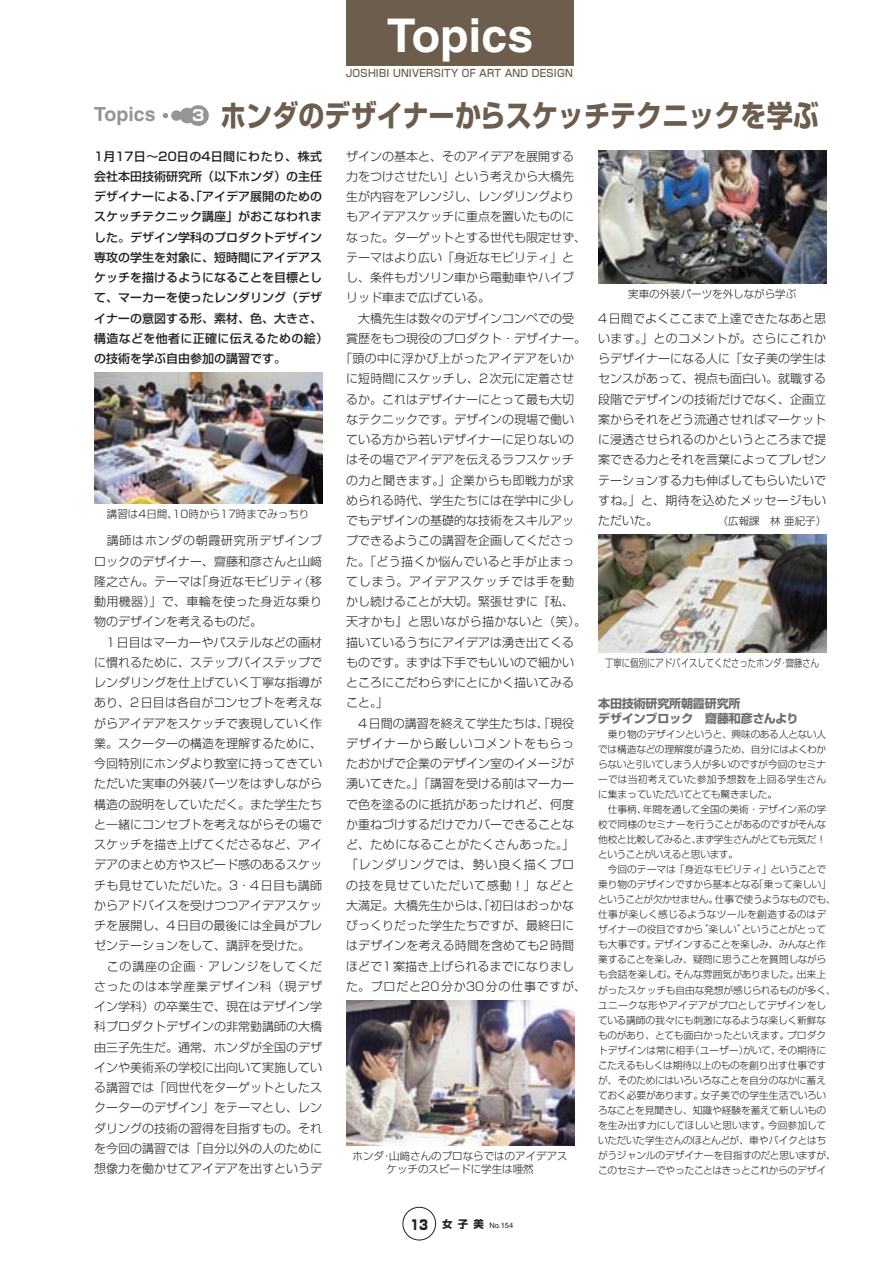
<style>
.page{position:relative;width:893px;height:1263px;background:#fff}
.page>*{position:absolute;margin:0;border:0;box-sizing:border-box;transform-origin:0 0}
.t1{font:700 46.5px "Helvetica";color:#fff}
._00_タイトル_20pt新ゴB{font:700 30px "Shin Go";color:#6c5d4d;scale:.87 1}
.t2{font:700 19.5px "Helvetica";color:#939598}
.t3{font:700 15px "Shin Go";color:#fff}
._01_本文v02{font:300 12px/20.2px "Shin Go";color:#231f20}
._02_本文_リード新ゴＭ{font:500 12px/20.2px "Shin Go";color:#231f20}
._01_本文_見出し10pt新ゴB{font:700 12px "Shin Go";letter-spacing:-.015em;color:#6c6d70}
._08_キャプション{font:300 10.5px/13.5px "Shin Go";color:#231f20;text-align:center}
._08_キャプション-2{font:300 10.5px "Shin Go";color:#231f20;scale:.8 1}
._01_本文v02-2{font:300 10.5px "Shin Go";color:#231f20}
.t4{font:500 10.2px "Shin Go";letter-spacing:.02em;color:#6c5d4d;scale:.93 1}
._01_本文詰め{font:300 9.75px/15px "Shin Go";letter-spacing:-.015em;color:#231f20;text-align:justify}
.t5{font:7.5px "Helvetica";color:#231f20}
.s1{font-family:"Shin Go";font-weight:900;font-size:13.5px}
.s2{font-family:"Shin Go";font-weight:700;font-size:10.5px}
</style>
<div class="page">
<div style="left:402px;top:1207px;width:34px;height:33px;border:1px solid #231f20;border-radius:50%"></div>
<div style="left:346px;top:0;width:228px;height:66px;background:#6c5d4d"></div>
<svg style="left:163px;top:113px;width:5px;height:5px"></svg>
<div style="left:171px;top:110px;width:11px;height:11px;background:#939598;border-radius:50%"></div>
<div style="left:180px;top:108px;width:15px;height:15px;background:#939598;border-radius:50%"></div>
<div style="left:188px;top:105px;width:21px;height:21px;background:#939598;border-radius:50%"></div>
<img style="left:346px;top:1001px;width:228px;height:144px">
<img style="left:598px;top:150px;width:228px;height:134px">
<img style="left:598px;top:535px;width:228px;height:117px">
<img style="left:94px;top:373px;width:228px;height:130px">
<p class="t1" style="left:387px;top:7px;width:148px">Topics</p>
<p class="t4" style="left:346px;top:66px;width:245px">JOSHIBI UNIVERSITY OF ART AND DESIGN</p>
<p class="t2" style="left:94px;top:102px;width:63px">Topics</p>
<p class="t3" style="left:192px;top:105px;width:14px">3</p>
<p class="_00_タイトル_20pt新ゴB" style="left:220px;top:95px;width:690px">ホンダのデザイナーからスケッチテクニックを学ぶ</p>
<p class="_02_本文_リード新ゴＭ" style="left:94px;top:145px;width:236px">1月17日～20日の4日間にわたり、株式会社本田技術研究所（以下ホンダ）の主任デザイナーによる、「アイデア展開のためのスケッチテクニック講座」がおこなわれました。デザイン学科のプロダクトデザイン専攻の学生を対象に、短時間にアイデアスケッチを描けるようになることを目標として、マーカーを使ったレンダリング（デザイナーの意図する形、素材、色、大きさ、構造などを他者に正確に伝えるための絵）の技術を学ぶ自由参加の講習です。</p>
<p class="_01_本文v02" style="left:346px;top:145px;width:242px">ザインの基本と、そのアイデアを展開する力をつけさせたい」という考えから大橋先生が内容をアレンジし、レンダリングよりもアイデアスケッチに重点を置いたものになった。ターゲットとする世代も限定せず、テーマはより広い「身近なモビリティ」とし、条件もガソリン車から電動車やハイブリッド車まで広げている。</p>
<p class="_08_キャプション" style="left:628px;top:287px;width:169px">実車の外装パーツを外しながら学ぶ</p>
<p class="_01_本文v02" style="left:346px;top:307px;width:242px">　大橋先生は数々のデザインコンペでの受賞歴をもつ現役のプロダクト・デザイナー。</p>
<p class="_01_本文v02" style="left:346px;top:348px;width:241px;text-indent:-6px">「頭の中に浮かび上がったアイデアをいかに短時間にスケッチし、2次元に定着させるか。これはデザイナーにとって最も大切なテクニックです。デザインの現場で働いている方から若いデザイナーに足りないのはその場でアイデアを伝えるラフスケッチの力と聞きます。」企業からも即戦力が求められる時代、学生たちには在学中に少しでもデザインの基礎的な技術をスキルアップできるようこの講習を企画してくださった。「どう描くか悩んでいると手が止まってしまう。アイデアスケッチでは手を動かし続けることが大切。緊張せずに『私、天才かも』と思いながら描かないと（笑）。描いているうちにアイデアは湧き出てくるものです。まずは下手でもいいので細かいところにこだわらずにとにかく描いてみること。」</p>
<p class="_01_本文v02" style="left:346px;top:712px;width:242px">　4日間の講習を終えて学生たちは、「現役デザイナーから厳しいコメントをもらったおかげで企業のデザイン室のイメージが湧いてきた。」「講習を受ける前はマーカーで色を塗るのに抵抗があったけれど、何度か重ねづけするだけでカバーできることなど、ためになることがたくさんあった。」「レンダリングでは、勢い良く描くプロの技を見せていただいて感動！」などと大満足。大橋先生からは、「初日はおっかなびっくりだった学生たちですが、最終日にはデザインを考える時間を含めても2時間ほどで1案描き上げられるまでになりました。プロだと20分か30分の仕事ですが、</p>
<p class="_01_本文v02" style="left:598px;top:307px;width:230px;text-align:justify">4日間でよくここまで上達できたなあと思います。」とのコメントが。さらにこれからデザイナーになる人に「女子美の学生はセンスがあって、視点も面白い。就職する段階でデザインの技術だけでなく、企画立案からそれをどう流通させればマーケットに浸透させられるのかというところまで提案できる力とそれを言葉によってプレゼンテーションする力も伸ばしてもらいたいですね。」と、期待を込めたメッセージもいただいた。</p>
<p class="_08_キャプション" style="left:107px;top:507px;width:204px">講習は4日間、10時から17時までみっちり</p>
<p class="_01_本文v02" style="left:94px;top:530px;width:230px;text-align:justify">　講師はホンダの朝霞研究所デザインブロックのデザイナー、齋藤和彦さんと山﨑隆之さん。テーマは「身近なモビリティ（移動用機器）」で、車輪を使った身近な乗り物のデザインを考えるものだ。</p>
<p class="_01_本文v02" style="left:94px;top:631px;width:230px;text-align:justify">　1日目はマーカーやパステルなどの画材に慣れるために、ステップバイステップでレンダリングを仕上げていく丁寧な指導があり、2日目は各自がコンセプトを考えながらアイデアをスケッチで表現していく作業。スクーターの構造を理解するために、今回特別にホンダより教室に持ってきていただいた実車の外装パーツをはずしながら構造の説明をしていただく。また学生たちと一緒にコンセプトを考えながらその場でスケッチを描き上げてくださるなど、アイデアのまとめ方やスピード感のあるスケッチも見せていただいた。3・4日目も講師からアドバイスを受けつつアイデアスケッチを展開し、4日目の最後には全員がプレゼンテーションをして、講評を受けた。</p>
<p class="_01_本文v02" style="left:94px;top:955px;width:230px;text-align:justify">　この講座の企画・アレンジをしてくださったのは本学産業デザイン科（現デザイン学科）の卒業生で、現在はデザイン学科プロダクトデザインの非常勤講師の大橋由三子先生だ。通常、ホンダが全国のデザインや美術系の学校に出向いて実施している講習では「同世代をターゲットとしたスクーターのデザイン」をテーマとし、レンダリングの技術の習得を目指すもの。それを今回の講習では「自分以外の人のために想像力を働かせてアイデアを出すというデ</p>
<p class="_01_本文v02-2" style="left:718px;top:514px;width:110px">（広報課　林 亜紀子）</p>
<p class="_08_キャプション-2" style="left:605px;top:656px;width:269px">丁寧に個別にアドバイスしてくださったホンダ・齋藤さん</p>
<p class="_01_本文_見出し10pt新ゴB" style="left:598px;top:696px;width:144px">本田技術研究所朝霞研究所</p>
<p class="_01_本文_見出し10pt新ゴB" style="left:598px;top:711px;width:202px">デザインブロック　齋藤和彦さんより</p>
<p class="_01_本文詰め" style="left:598px;top:727px;width:230px">　乗り物のデザインというと、興味のある人とない人では構造などの理解度が違うため、自分にはよくわからないと引いてしまう人が多いのですが今回のセミナーでは当初考えていた参加予想数を上回る学生さんに集まっていただいてとても驚きました。</p>
<p class="_01_本文詰め" style="left:598px;top:802px;width:230px">　仕事柄、年間を通して全国の美術・デザイン系の学校で同様のセミナーを行うことがあるのですがそんな他校と比較してみると、まず学生さんがとても元気だ！ということがいえると思います。</p>
<p class="_01_本文詰め" style="left:598px;top:862px;width:239px;text-align:left">　今回のテーマは「身近なモビリティ」ということで乗り物のデザインですから基本となる「乗って楽しい」ということが欠かせません。仕事で使うようなものでも、仕事が楽しく感じるようなツールを創造するのはデザイナーの役目ですから“楽しい”ということがとっても大事です。デザインすることを楽しみ、みんなと作業することを楽しみ、疑問に思うことを質問しながらも会話を楽しむ。そんな雰囲気がありました。出来上がったスケッチも自由な発想が感じられるものが多く、ユニークな形やアイデアがプロとしてデザインをしている講師の我々にも刺激になるような楽しく新鮮なものがあり、とても面白かったといえます。プロダクトデザインは常に相手（ユーザー）がいて、その期待にこたえるもしくは期待以上のものを創り出す仕事ですが、そのためにはいろいろなことを自分のなかに蓄えておく必要があります。女子美での学生生活でいろいろなことを見聞きし、知識や経験を蓄えて新しいものを生み出す力にしてほしいと思います。今回参加していただいた学生さんのほとんどが、車やバイクとはちがうジャンルのデザイナーを目指すのだと思いますが、このセミナーでやったことはきっとこれからのデザイ</p>
<p class="_08_キャプション" style="left:352px;top:1149px;width:217px">ホンダ・山﨑さんのプロならではのアイデアスケッチのスピードに学生は唖然</p>
<p class="t5" style="left:410px;top:1221px;width:104px"><span class="s1">13</span> <span class="s2">女子美</span> No.154</p>
</div>
